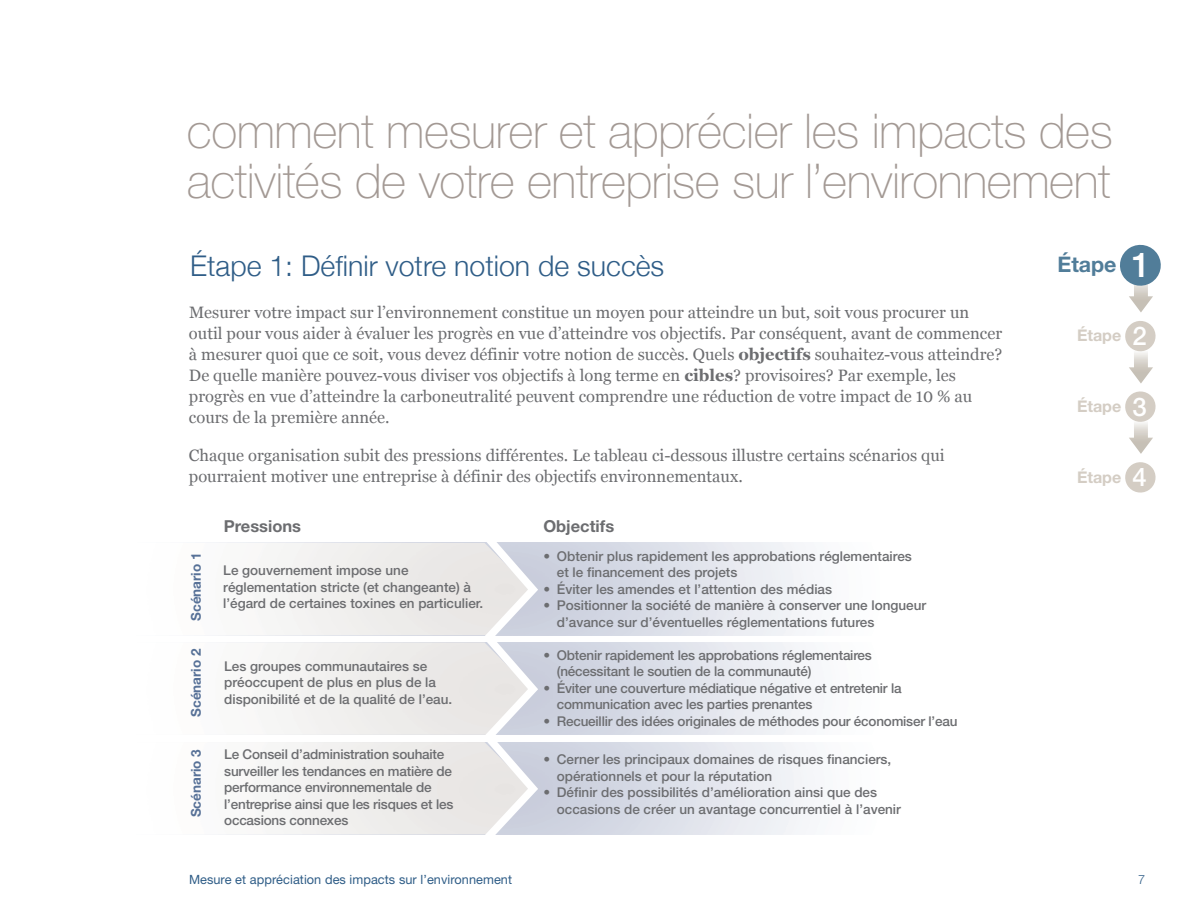
<style>
.page{position:relative;width:1188px;height:918px;background:#fff}
.page>*{position:absolute;margin:0;border:0;box-sizing:border-box;transform-origin:0 0}
.t1{font:100 48px/49.5px "Helvetica Neue";letter-spacing:-.01em;color:#a39994}
.t2{font:300 28.5px "Helvetica Neue";color:#2f5d87}
.t3{font:700 21.45px "Helvetica Neue";color:#517d99}
.t4{font:16.5px/21px "Georgia";color:#6c6d70}
.t5{font:700 16.5px "Helvetica Neue";color:#6c6d70}
.t6{font:700 16.05px "Helvetica Neue";color:#d4cdc4}
.t7{font:500 13.5px/16.5px "Helvetica Neue";color:#6c6d70}
.t8{font:700 13.5px "Helvetica Neue";color:#577197}
.t9{font:12.75px "Helvetica Neue";letter-spacing:.005em;color:#2f5d87}
.t10{font:300 12.75px "Helvetica Neue";color:#2f5d87}
.s1{font-weight:700}
.s2{font-weight:500;font-size:34.35px;color:#fff}
.s3{font-weight:500;font-size:25.8px;color:#fff}
</style>
<div class="page">
<svg style="left:476px;top:542px;width:67px;height:293px"></svg>
<svg style="left:1120px;top:244px;width:41px;height:68px"></svg>
<svg style="left:1125px;top:321px;width:31px;height:133px"></svg>
<svg style="left:1125px;top:462px;width:31px;height:31px"></svg>
<h1 class="t1" style="left:187px;top:111px;width:928px">comment mesurer et apprécier les impacts des activités de votre entreprise sur l’environnement</h1>
<h2 class="t2" style="left:190px;top:248px;width:476px">Étape 1: Définir votre notion de succès</h2>
<p class="t4" style="left:189px;top:302px;width:815px">Mesurer votre impact sur l’environnement constitue un moyen pour atteindre un but, soit vous procurer un outil pour vous aider à évaluer les progrès en vue d’atteindre vos objectifs. Par conséquent, avant de commencer à mesurer quoi que ce soit, vous devez définir votre notion de succès. Quels <span class="s1">objectifs</span> souhaitez-vous atteindre?<br>De quelle manière pouvez-vous diviser vos objectifs à long terme en <span class="s1">cibles</span>? provisoires? Par exemple, les progrès en vue d’atteindre la carboneutralité peuvent comprendre une réduction de votre impact de 10 % au cours de la première année.</p>
<p class="t4" style="left:189px;top:445px;width:757px">Chaque organisation subit des pressions différentes. Le tableau ci-dessous illustre certains scénarios qui pourraient motiver une entreprise à définir des objectifs environnementaux.</p>
<p class="t8" style="left:191px;top:621px;width:70px;rotate:-90deg">Scénario 1</p>
<p class="t8" style="left:191px;top:717px;width:70px;rotate:-90deg">Scénario 2</p>
<p class="t8" style="left:191px;top:817px;width:70px;rotate:-90deg">Scénario 3</p>
<p class="t5" style="left:224px;top:520px;width:79px">Pressions</p>
<p class="t5" style="left:543px;top:520px;width:72px">Objectifs</p>
<p class="t7" style="left:557px;top:549px;width:357px;text-indent:-13px">• Obtenir plus rapidement les approbations réglementaires et le financement des projets</p>
<p class="t7" style="left:543px;top:582px;width:290px">• Éviter les amendes et l’attention des médias</p>
<p class="t7" style="left:557px;top:599px;width:371px;text-indent:-13px">• Positionner la société de manière à conserver une longueur d’avance sur d’éventuelles réglementations futures</p>
<p class="t7" style="left:224px;top:659px;width:230px">Les groupes communautaires se préoccupent de plus en plus de la disponibilité et de la qualité de l’eau.</p>
<p class="t7" style="left:557px;top:648px;width:317px;text-indent:-14px">• Obtenir rapidement les approbations réglementaires (nécessitant le soutien de la communauté)</p>
<p class="t7" style="left:223px;top:564px;width:261px">Le gouvernement impose une réglementation stricte (et changeante) à l’égard de certaines toxines en particulier.</p>
<p class="t7" style="left:557px;top:681px;width:346px;text-indent:-13px">• Éviter une couverture médiatique négative et entretenir la communication avec les parties prenantes</p>
<p class="t7" style="left:543px;top:714px;width:416px">• Recueillir des idées originales de méthodes pour économiser l’eau</p>
<p class="t7" style="left:224px;top:748px;width:231px">Le Conseil d’administration souhaite surveiller les tendances en matière de performance environnementale de l’entreprise ainsi que les risques et les occasions connexes</p>
<p class="t7" style="left:557px;top:752px;width:336px;text-indent:-13px">• Cerner les principaux domaines de risques financiers, opérationnels et pour la réputation</p>
<p class="t7" style="left:557px;top:785px;width:346px;text-indent:-13px">• Définir des possibilités d’amélioration ainsi que des occasions de créer un avantage concurrentiel à l’avenir</p>
<p class="t9" style="left:189px;top:874px;width:325px">Mesure et appréciation des impacts sur l’environnement</p>
<h3 class="t3" style="left:1058px;top:257px;width:94px">Étape <span class="s2">1</span></h3>
<p class="t6" style="left:1077px;top:330px;width:71px">Étape <span class="s3">2</span></p>
<p class="t6" style="left:1077px;top:401px;width:71px">Étape <span class="s3">3</span></p>
<p class="t6" style="left:1077px;top:471px;width:71px">Étape <span class="s3">4</span></p>
<p class="t10" style="left:1138px;top:874px;width:9px">7</p>
</div>
